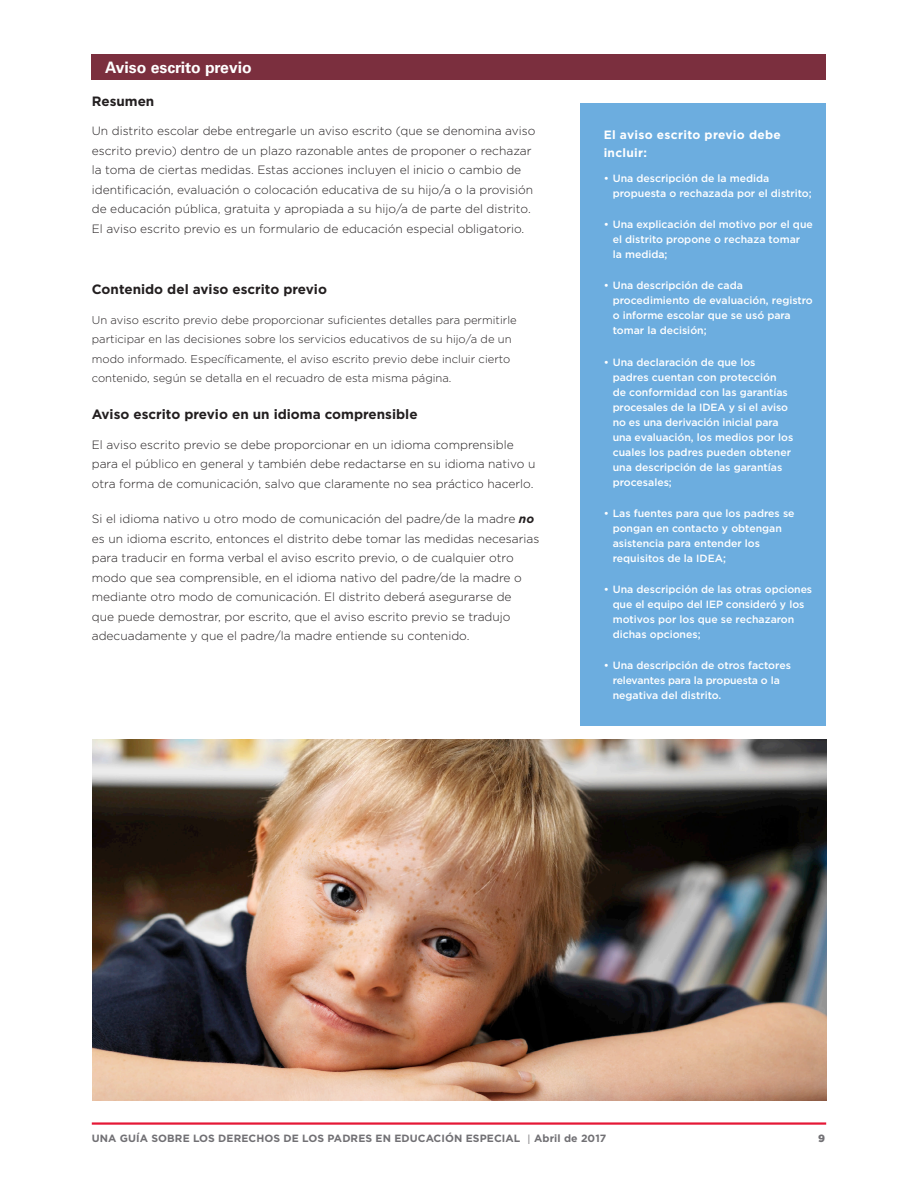
<style>
.page{position:relative;width:918px;height:1188px;background:#fff}
.page>*{position:absolute;margin:0;border:0;box-sizing:border-box;transform-origin:0 0}
.HD{font:700 15.75px "Univers LT Std";color:#fff}
.t1{font:700 13.5px "Gotham";color:#231f20}
.BOD{font:300 12px/19.5px "Gotham";color:#231f20}
.t2{font:700 12px/18px "Gotham";letter-spacing:.025em;color:#fff}
.BOD-2{font:300 11.25px/19.5px "Gotham";color:#231f20}
.t3{font:500 10.5px/15px "Gotham";color:#fff}
.t4{font:700 10.5px "Gotham";letter-spacing:.01em;color:#717074}
.t5{font:900 10.5px "Gotham";color:#717074}
.s1{font-weight:700;font-style:italic}
.s2{font-weight:300;font-size:13.5px}
</style>
<div class="page">
<hr style="left:92px;top:1122px;width:734px;height:3px;background:#e51836">
<div style="left:580px;top:104px;width:246px;height:622px;background:#6caddf"></div>
<div style="left:92px;top:54px;width:734px;height:26px;background:#7b2f3e"></div>
<img style="left:92px;top:740px;width:735px;height:361px">
<h3 class="HD" style="left:105px;top:58px;width:148px">Aviso escrito previo</h3>
<p class="t1" style="left:92px;top:92px;width:64px">Resumen</p>
<p class="BOD" style="left:92px;top:121px;width:445px">Un distrito escolar debe entregarle un aviso escrito (que se denomina aviso escrito previo) dentro de un plazo razonable antes de proponer o rechazar la toma de ciertas medidas. Estas acciones incluyen el inicio o cambio de identificación, evaluación o colocación educativa de su hijo/a o la provisión de educación pública, gratuita y apropiada a su hijo/a de parte del distrito.<br>El aviso escrito previo es un formulario de educación especial obligatorio.</p>
<p class="t1" style="left:92px;top:281px;width:237px">Contenido del aviso escrito previo</p>
<p class="BOD-2" style="left:92px;top:310px;width:427px">Un aviso escrito previo debe proporcionar suficientes detalles para permitirle participar en las decisiones sobre los servicios educativos de su hijo/a de un modo informado. Específicamente, el aviso escrito previo debe incluir cierto contenido, según se detalla en el recuadro de esta misma página.</p>
<p class="t1" style="left:92px;top:406px;width:327px">Aviso escrito previo en un idioma comprensible</p>
<p class="BOD" style="left:92px;top:434px;width:445px">El aviso escrito previo se debe proporcionar en un idioma comprensible para el público en general y también debe redactarse en su idioma nativo u otra forma de comunicación, salvo que claramente no sea práctico hacerlo.</p>
<p class="BOD" style="left:92px;top:509px;width:449px">Si el idioma nativo u otro modo de comunicación del padre/de la madre <span class="s1">no </span>es un idioma escrito, entonces el distrito debe tomar las medidas necesarias para traducir en forma verbal el aviso escrito previo, o de cualquier otro modo que sea comprensible, en el idioma nativo del padre/de la madre o mediante otro modo de comunicación. El distrito deberá asegurarse de<br>que puede demostrar, por escrito, que el aviso escrito previo se tradujo adecuadamente y que el padre/la madre entiende su contenido.</p>
<p class="t2" style="left:604px;top:126px;width:179px">El aviso escrito previo debe incluir:</p>
<p class="t3" style="left:613px;top:171px;width:201px;text-indent:-9px">• Una descripción de la medida propuesta o rechazada por el distrito;</p>
<p class="t3" style="left:613px;top:217px;width:202px;text-indent:-9px">• Una explicación del motivo por el que el distrito propone o rechaza tomar<br>la medida;</p>
<p class="t3" style="left:613px;top:278px;width:202px;text-indent:-9px">• Una descripción de cada procedimiento de evaluación, registro o informe escolar que se usó para tomar la decisión;</p>
<p class="t3" style="left:613px;top:354px;width:182px;text-indent:-9px">• Una declaración de que los padres cuentan con protección<br>de conformidad con las garantías procesales de la IDEA y si el aviso no es una derivación inicial para una evaluación, los medios por los cuales los padres pueden obtener una descripción de las garantías procesales;</p>
<p class="t3" style="left:613px;top:505px;width:183px;text-indent:-9px">• Las fuentes para que los padres se pongan en contacto y obtengan asistencia para entender los requisitos de la IDEA;</p>
<p class="t3" style="left:613px;top:582px;width:201px;text-indent:-9px">• Una descripción de las otras opciones que el equipo del IEP consideró y los motivos por los que se rechazaron dichas opciones;</p>
<p class="t3" style="left:613px;top:658px;width:180px;text-indent:-9px">• Una descripción de otros factores relevantes para la propuesta o la negativa del distrito.</p>
<p class="t4" style="left:92px;top:1132px;width:516px">UNA GUÍA SOBRE LOS DERECHOS DE LOS PADRES EN EDUCACIÓN ESPECIAL <span class="s2">I</span> Abril de 2017</p>
<p class="t5" style="left:818px;top:1131px;width:8px">9</p>
</div>
